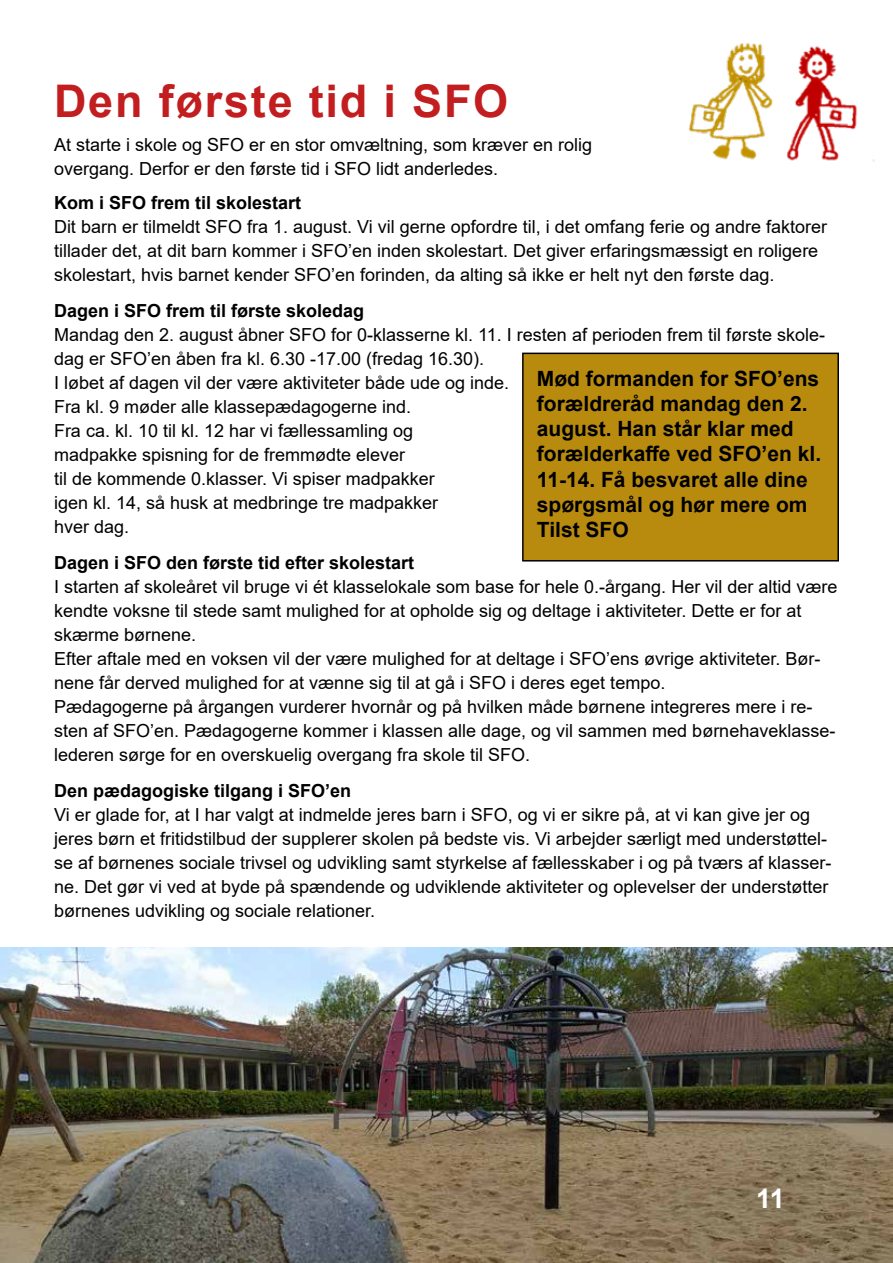
<style>
.page{position:relative;width:893px;height:1263px;background:#fff}
.page>*{position:absolute;margin:0;border:0;box-sizing:border-box;transform-origin:0 0}
.t1{font:700 45px "Arial";letter-spacing:.04em;color:#c21d1f}
.t2{font:700 27px "Arial";color:#fff}
.t3{font:700 21px/25.2px "Arial";color:#000}
.t4{font:18px/24px "Arial";color:#000}
.t5{font:700 18px "Arial";color:#000}
</style>
<div class="page">
<img style="left:0;top:947px;width:893px;height:316px">
<img style="left:689px;top:43px;width:186px;height:118px">
<div style="left:523px;top:353px;width:315px;height:208px;background:#b88b0e"></div>
<div style="left:522px;top:353px;width:317px;height:208px;border:2px solid #000"></div>
<h1 class="t1" style="left:54px;top:69px;width:456px">Den første tid i SFO</h1>
<p class="t4" style="left:54px;top:132px;width:540px">At starte i skole og SFO er en stor omvæltning, som kræver en rolig overgang. Derfor er den første tid i SFO lidt anderledes.</p>
<p class="t5" style="left:54px;top:190px;width:249px">Kom i SFO frem til skolestart</p>
<p class="t4" style="left:54px;top:215px;width:775px">Dit barn er tilmeldt SFO fra 1. august. Vi vil gerne opfordre til, i det omfang ferie og andre faktorer tillader det, at dit barn kommer i SFO’en inden skolestart. Det giver erfaringsmæssigt en roligere skolestart, hvis barnet kender SFO’en forinden, da alting så ikke er helt nyt den første dag.</p>
<p class="t5" style="left:54px;top:298px;width:312px">Dagen i SFO frem til første skoledag</p>
<p class="t4" style="left:54px;top:323px;width:773px">Mandag den 2. august åbner SFO for 0-klasserne kl. 11. I resten af perioden frem til første skole&shy;dag er SFO’en åben fra kl. 6.30 -17.00 (fredag 16.30).<br>I løbet af dagen vil der være aktiviteter både ude og inde.<br>Fra kl. 9 møder alle klassepædagogerne ind.<br>Fra ca. kl. 10 til kl. 12 har vi fællessamling og<br>madpakke spisning for de fremmødte elever<br>til de kommende 0.klasser. Vi spiser madpakker<br>igen kl. 14, så husk at medbringe tre madpakker<br>hver dag.</p>
<p class="t5" style="left:54px;top:550px;width:362px">Dagen i SFO den første tid efter skolestart</p>
<p class="t4" style="left:54px;top:575px;width:785px">I starten af skoleåret vil bruge vi ét klasselokale som base for hele 0.-årgang. Her vil der altid være kendte voksne til stede samt mulighed for at opholde sig og deltage i aktiviteter. Dette er for at skærme børnene.<br>Efter aftale med en voksen vil der være mulighed for at deltage i SFO’ens øvrige aktiviteter. Bør&shy;nene får derved mulighed for at vænne sig til at gå i SFO i deres eget tempo.<br>Pædagogerne på årgangen vurderer hvornår og på hvilken måde børnene integreres mere i re&shy;sten af SFO’en. Pædagogerne kommer i klassen alle dage, og vil sammen med børnehaveklasse&shy;lederen sørge for en overskuelig overgang fra skole til SFO.</p>
<p class="t5" style="left:54px;top:778px;width:299px">Den pædagogiske tilgang i SFO’en</p>
<p class="t4" style="left:54px;top:803px;width:779px">Vi er glade for, at I har valgt at indmelde jeres barn i SFO, og vi er sikre på, at vi kan give jer og jeres børn et fritidstilbud der supplerer skolen på bedste vis. Vi arbejder særligt med understøttel&shy;se af børnenes sociale trivsel og udvikling samt styrkelse af fællesskaber i og på tværs af klasser&shy;ne. Det gør vi ved at byde på spændende og udviklende aktiviteter og oplevelser der understøtter børnenes udvikling og sociale relationer.</p>
<p class="t3" style="left:537px;top:366px;width:286px">Mød formanden for SFO’ens forældreråd mandag den 2. august. Han står klar med forælderkaffe ved SFO’en kl.<br>11-14. Få besvaret alle dine spørgsmål og hør mere om<br>Tilst SFO</p>
<h2 class="t2" style="left:756px;top:1179px;width:30px">11</h2>
</div>
